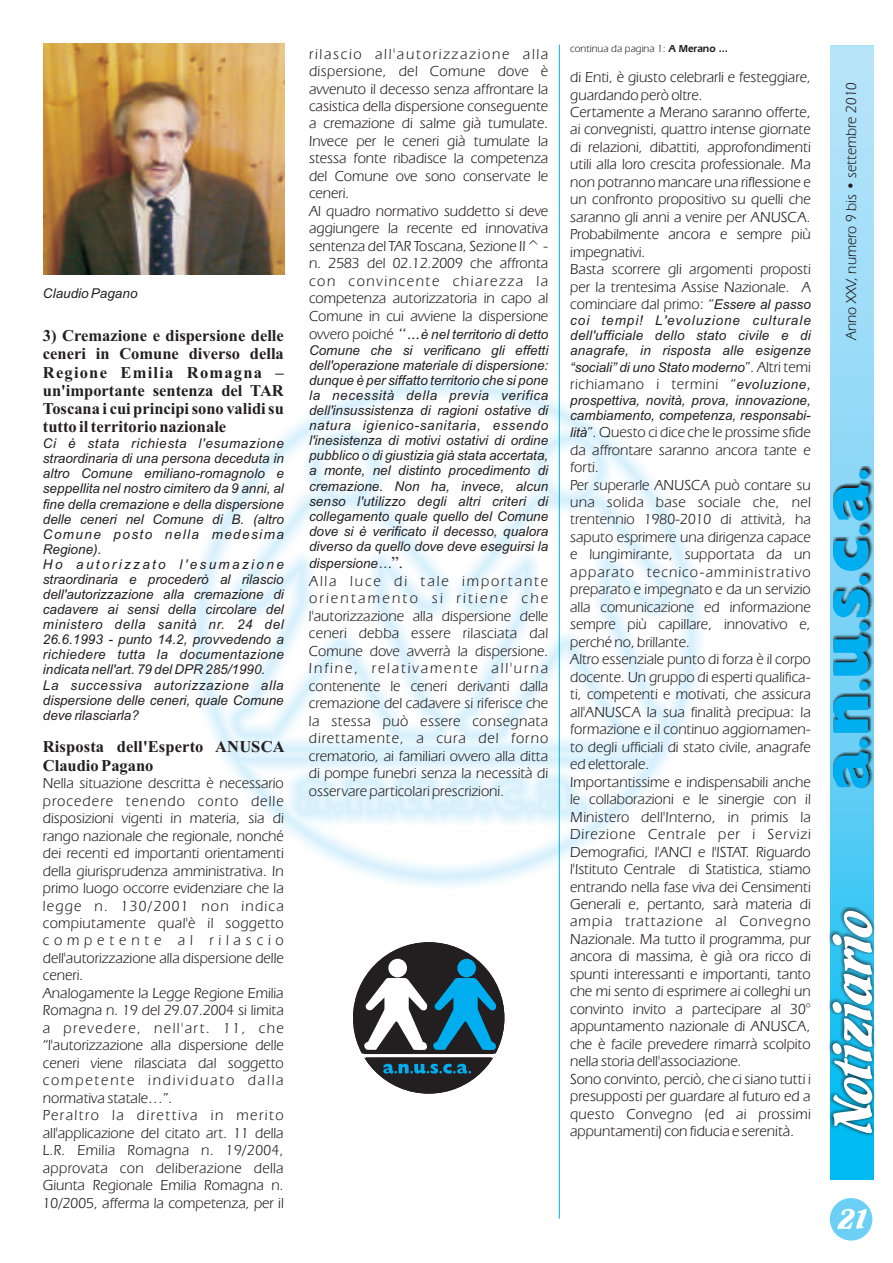
<style>
.page{position:relative;width:893px;height:1263px;background:#fff}
.page>*{position:absolute;margin:0;border:0;box-sizing:border-box;transform-origin:0 0}
.t1{font:57.6px "Flamenco D";color:#fff}
.t2{font:30px "Flamenco D";color:#fff}
.t3{font:700 16.5px/18.3px "Times New Roman";color:#231f20;text-align:justify}
.t4{font:15px/17.4px "Eras IT Cby BT";color:#231f20}
.t5{font:15px "Eras IT Cby BT";letter-spacing:.04em;color:#231f20}
.t6{font:italic 13.5px/15.1px "Arial";color:#231f20}
.t7{font:10.5px "Eras IT Cby BT";color:#231f20}
.s1{font-family:"Eras IT Cby BT";font-style:normal;font-size:15px}
.s2{font-family:"Times New Roman";font-size:16.5px}
.s3{font-family:"Times New Roman";font-style:normal;font-size:16.5px}
.s4{font-weight:700}
.s5{font-family:"Arial";font-style:italic;font-size:13.5px}
</style>
<div class="page">
<img style="left:43px;top:44px;width:241px;height:230px">
<hr style="left:559px;top:45px;width:1px;height:1173px;background:#00aeef">
<div style="left:830px;top:1198px;width:42px;height:42px;background:#6bcff6;border-radius:50%"></div>
<svg style="left:830px;top:45px;width:43px;height:1135px;background:#85d7f6"></svg>
<img style="left:829px;top:908px;width:46px;height:228px">
<img style="left:833px;top:466px;width:39px;height:322px">
<div style="left:859px;top:739px;width:9px;height:9px;background:#00aeef;border-radius:50%"></div>
<svg style="left:833px;top:696px;width:35px;height:37px"></svg>
<div style="left:859px;top:681px;width:9px;height:9px;background:#00aeef;border-radius:50%"></div>
<svg style="left:834px;top:634px;width:35px;height:42px"></svg>
<div style="left:859px;top:622px;width:9px;height:9px;background:#00aeef;border-radius:50%"></div>
<svg style="left:833px;top:589px;width:36px;height:28px"></svg>
<div style="left:859px;top:576px;width:9px;height:9px;background:#00aeef;border-radius:50%"></div>
<svg style="left:833px;top:540px;width:36px;height:31px"></svg>
<div style="left:859px;top:526px;width:9px;height:9px;background:#00aeef;border-radius:50%"></div>
<div style="left:859px;top:470px;width:9px;height:9px;background:#00aeef;border-radius:50%"></div>
<svg style="left:833px;top:751px;width:36px;height:37px"></svg>
<svg style="left:833px;top:484px;width:36px;height:37px"></svg>
<div style="left:353px;top:942px;width:151px;height:151px;background:#231f20;border:1px solid #231f20;border-radius:75px"></div>
<div style="left:457px;top:959px;width:19px;height:18px;background:#00aeef;border-radius:50%"></div>
<div style="left:388px;top:959px;width:19px;height:18px;background:#fff;border-radius:50%"></div>
<svg style="left:362px;top:978px;width:134px;height:79px"></svg>
<svg style="left:383px;top:1064px;width:88px;height:10px"></svg>
<p class="t6" style="left:43px;top:287px;width:96px">Claudio Pagano</p>
<p class="t3" style="left:43px;top:328px;width:242px">3) Cremazione e dispersione delle ceneri in Comune diverso della Regione Emilia Romagna – un'importante sentenza del TAR Toscana i cui principi sono validi su tutto il territorio nazionale</p>
<p class="t6" style="left:43px;top:437px;width:243px">Ci è stata richiesta l'esumazione straordinaria di una persona deceduta in altro Comune emiliano-romagnolo e seppellita nel nostro cimitero da 9 anni, al fine della cremazione e della dispersione delle ceneri nel Comune di B. (altro Comune posto nella medesima Regione).<br>Ho autorizzato l'esumazione straordinaria e procederò al rilascio dell'autorizzazione alla cremazione di cadavere ai sensi della circolare del ministero della sanità nr. 24 del 26.6.1993 - punto 14.2, provvedendo a richiedere tutta la documentazione indicata nell'art. 79 del DPR 285/1990.<br>La successiva autorizzazione alla dispersione delle ceneri, quale Comune deve rilasciarla?</p>
<p class="t3" style="left:43px;top:739px;width:243px">Risposta dell'Esperto ANUSCA<br>Claudio Pagano</p>
<p class="t4" style="left:43px;top:775px;width:243px">Nella situazione descritta è necessario procedere tenendo conto delle disposizioni vigenti in materia, sia di rango nazionale che regionale, nonché dei recenti ed importanti orientamenti della giurisprudenza amministrativa. In primo luogo occorre evidenziare che la legge n. 130/2001 non indica compiutamente qual'è il soggetto competente al rilascio dell'autorizzazione alla dispersione delle ceneri.<br>Analogamente la Legge Regione Emilia Romagna n. 19 del 29.07.2004 si limita a prevedere, nell'art. 11, che “l'autorizzazione alla dispersione delle ceneri viene rilasciata dal soggetto competente individuato dalla normativa statale…”.<br>Peraltro la direttiva in merito all'applicazione del citato art. 11 della L.R. Emilia Romagna n. 19/2004, approvata con deliberazione della Giunta Regionale Emilia Romagna n.<br>10/2005, afferma la competenza, per il</p>
<p class="t4" style="left:309px;top:46px;width:241px">rilascio all'autorizzazione alla dispersione, del Comune dove è avvenuto il decesso senza affrontare la casistica della dispersione conseguente a cremazione di salme già tumulate.<br>Invece per le ceneri già tumulate la stessa fonte ribadisce la competenza del Comune ove sono conservate le ceneri.<br>Al quadro normativo suddetto si deve aggiungere la recente ed innovativa sentenza del TAR Toscana, Sezione II^ - n. 2583 del 02.12.2009 che affronta con convincente chiarezza la competenza autorizzatoria in capo al Comune in cui avviene la dispersione</p>
<p class="t6" style="left:309px;top:328px;width:241px;text-align:justify"><span class="s1">ovvero poiché</span> <span class="s2">“…</span>è nel territorio di detto Comune che si verificano gli effetti dell'operazione materiale di dispersione: dunque è per siffatto territorio che si pone la necessità della previa verifica dell'insussistenza di ragioni ostative di natura igienico-sanitaria, essendo l'inesistenza di motivi ostativi di ordine pubblico o di giustizia già stata accertata, a monte, nel distinto procedimento di cremazione. Non ha, invece, alcun senso l'utilizzo degli altri criteri di collegamento quale quello del Comune dove si è verificato il decesso, qualora diverso da quello dove deve eseguirsi la</p>
<p class="t6" style="left:309px;top:557px;width:95px">dispersione…<span class="s3">”.</span></p>
<p class="t4" style="left:309px;top:573px;width:241px;text-align:justify">Alla luce di tale importante orientamento si ritiene che l'autorizzazione alla dispersione delle ceneri debba essere rilasciata dal Comune dove avverrà la dispersione.<br>Infine, relativamente all'urna contenente le ceneri derivanti dalla cremazione del cadavere si riferisce che la stessa può essere consegnata direttamente, a cura del forno crematorio, ai familiari ovvero alla ditta di pompe funebri senza la necessità di osservare particolari prescrizioni.</p>
<p class="t7" style="left:570px;top:44px;width:159px">continua da pagina 1: <span class="s4">A Merano ...</span></p>
<p class="t4" style="left:570px;top:69px;width:242px">di Enti, è giusto celebrarli e festeggiare, guardando però oltre.<br>Certamente a Merano saranno offerte, ai convegnisti, quattro intense giornate di relazioni, dibattiti, approfondimenti utili alla loro crescita professionale. Ma non potranno mancare una riflessione e un confronto propositivo su quelli che saranno gli anni a venire per ANUSCA.<br>Probabilmente ancora e sempre più impegnativi.<br>Basta scorrere gli argomenti proposti per la trentesima Assise Nazionale. A cominciare dal primo: “<span class="s5">Essere al passo</span></p>
<p class="t6" style="left:570px;top:314px;width:242px;text-align:justify">coi tempi! L'evoluzione culturale dell'ufficiale dello stato civile e di anagrafe, in risposta alle esigenze</p>
<p class="t6" style="left:570px;top:361px;width:242px">“sociali” di uno Stato moderno<span class="s1">”. Altri temi</span></p>
<p class="t5" style="left:570px;top:378px;width:242px">richiamano i termini “<span class="s5">evoluzione,</span></p>
<p class="t6" style="left:570px;top:394px;width:242px">prospettiva, novità, prova, innovazione, cambiamento, competenza, responsabi-</p>
<p class="t4" style="left:570px;top:424px;width:242px"><span class="s5">lità</span>”. Questo ci dice che le prossime sfide da affrontare saranno ancora tante e forti.<br>Per superarle ANUSCA può contare su una solida base sociale che, nel trentennio 1980-2010 di attività, ha saputo esprimere una dirigenza capace e lungimirante, supportata da un apparato tecnico-amministrativo preparato e impegnato e da un servizio alla comunicazione ed informazione sempre più capillare, innovativo e, perché no, brillante.<br>Altro essenziale punto di forza è il corpo docente. Un gruppo di esperti qualifica&shy;ti, competenti e motivati, che assicura all'ANUSCA la sua finalità precipua: la formazione e il continuo aggiornamen&shy;to degli ufficiali di stato civile, anagrafe ed elettorale.<br>Importantissime e indispensabili anche le collaborazioni e le sinergie con il Ministero dell'Interno, in primis la Direzione Centrale per i Servizi Demografici, l'ANCI e l'ISTAT. Riguardo l'Istituto Centrale di Statistica, stiamo entrando nella fase viva dei Censimenti Generali e, pertanto, sarà materia di ampia trattazione al Convegno Nazionale. Ma tutto il programma, pur ancora di massima, è già ora ricco di spunti interessanti e importanti, tanto che mi sento di esprimere ai colleghi un convinto invito a partecipare al 30° appuntamento nazionale di ANUSCA, che è facile prevedere rimarrà scolpito nella storia dell'associazione.<br>Sono convinto, perciò, che ci siano tutti i presupposti per guardare al futuro ed a questo Convegno (ed ai prossimi appuntamenti) con fiducia e serenità.</p>
<p class="t4" style="left:843px;top:340px;width:259px;rotate:-90deg">Anno XXV, numero 9 bis • settembre 2010</p>
<h1 class="t1" style="left:825px;top:1131px;width:225px;rotate:-90deg">Notiziario</h1>
<h2 class="t2" style="left:839px;top:1204px;width:32px">291</h2>
</div>
